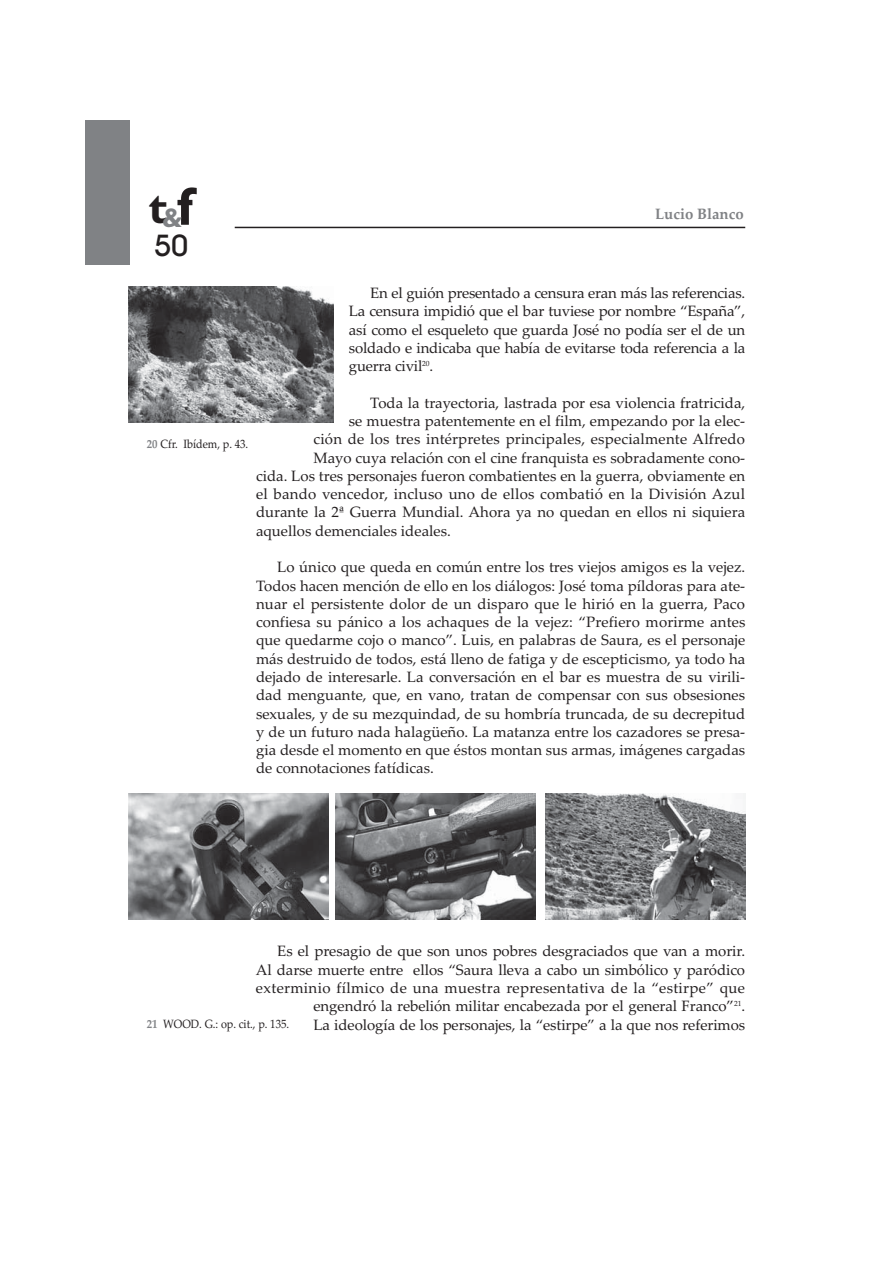
<style>
.page{position:relative;width:893px;height:1263px;background:#fff}
.page>*{position:absolute;margin:0;border:0;box-sizing:border-box;transform-origin:0 0}
.t1{font:700 45px "Gill Sans";color:#231f20}
.t2{font:500 30px "Avant Garde IT Cby BT";color:#231f20}
.t3{font:15px/18.3px "Palatino Linotype";color:#231f20;text-align:justify}
.t4{font:700 15px "Palatino Linotype";color:#808285}
.t5{font:12px "Palatino Linotype";color:#231f20;scale:.9 1}
.s1{font-size:54px}
.s2{font-weight:700;color:#808285}
</style>
<div class="page">
<div style="left:85px;top:121px;width:44px;height:144px;background:#808285"></div>
<hr style="left:235px;top:227px;width:510px;height:1px;background:#231f20">
<img style="left:128px;top:794px;width:200px;height:126px">
<img style="left:336px;top:794px;width:200px;height:125px">
<img style="left:545px;top:794px;width:200px;height:125px">
<img style="left:128px;top:287px;width:206px;height:135px">
<h1 class="t1" style="left:149px;top:181px;width:46px">t<sub>&amp;</sub><span class="s1">f</span></h1>
<h2 class="t2" style="left:154px;top:235px;width:36px">50</h2>
<p class="t4" style="left:655px;top:205px;width:90px">Lucio Blanco</p>
<p class="t5" style="left:147px;top:439px;width:114px"><span class="s2">20</span> Cfr. Ibídem, p. 43.</p>
<p class="t3" style="left:349px;top:285px;width:398px;text-indent:21px">En el guión presentado a censura eran más las referencias.<br>La censura impidió que el bar tuviese por nombre “España”, así como el esqueleto que guarda José no podía ser el de un soldado e indicaba que había de evitarse toda referencia a la guerra civil<sup>20</sup>.</p>
<p class="t3" style="left:370px;top:395px;width:376px">Toda la trayectoria, lastrada por esa violencia fratricida,</p>
<p class="t3" style="left:349px;top:414px;width:398px">se muestra patentemente en el film, empezando por la elec-</p>
<p class="t3" style="left:313px;top:432px;width:433px">ción de los tres intérpretes principales, especialmente Alfredo</p>
<p class="t3" style="left:313px;top:450px;width:433px">Mayo cuya relación con el cine franquista es sobradamente cono-</p>
<p class="t3" style="left:256px;top:468px;width:491px">cida. Los tres personajes fueron combatientes en la guerra, obviamente en</p>
<p class="t3" style="left:256px;top:487px;width:490px">el bando vencedor, incluso uno de ellos combatió en la División Azul</p>
<p class="t3" style="left:256px;top:505px;width:490px">durante la 2ª Guerra Mundial. Ahora ya no quedan en ellos ni siquiera</p>
<p class="t3" style="left:256px;top:523px;width:196px">aquellos demenciales ideales.</p>
<p class="t3" style="left:256px;top:560px;width:491px;text-indent:21px">Lo único que queda en común entre los tres viejos amigos es la vejez.<br>Todos hacen mención de ello en los diálogos: José toma píldoras para ate&shy;nuar el persistente dolor de un disparo que le hirió en la guerra, Paco confiesa su pánico a los achaques de la vejez: “Prefiero morirme antes que quedarme cojo o manco”. Luis, en palabras de Saura, es el personaje más destruido de todos, está lleno de fatiga y de escepticismo, ya todo ha dejado de interesarle. La conversación en el bar es muestra de su virili&shy;dad menguante, que, en vano, tratan de compensar con sus obsesiones sexuales, y de su mezquindad, de su hombría truncada, de su decrepitud y de un futuro nada halagüeño. La matanza entre los cazadores se presa&shy;gia desde el momento en que éstos montan sus armas, imágenes cargadas de connotaciones fatídicas.</p>
<p class="t3" style="left:256px;top:944px;width:491px;text-align:right">Es el presagio de que son unos pobres desgraciados que van a morir.<br>Al darse muerte entre ellos “Saura lleva a cabo un simbólico y paródico exterminio fílmico de una muestra representativa de la “estirpe” que engendró la rebelión militar encabezada por el general Franco”<sup>21</sup>.<br>La ideología de los personajes, la “estirpe” a la que nos referimos</p>
<p class="t5" style="left:147px;top:1020px;width:160px"><span class="s2">21</span> WOOD. G.: op. cit., p. 135.</p>
</div>
